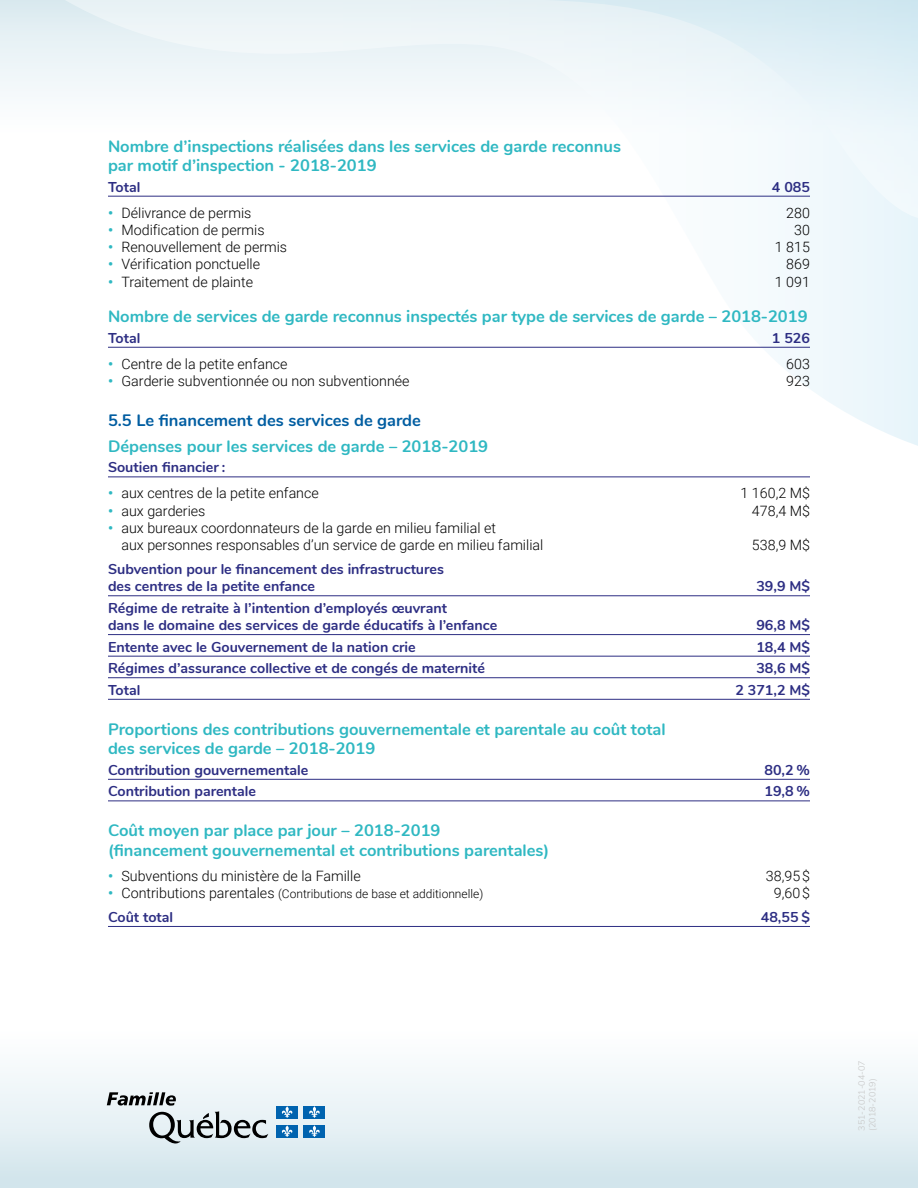
<style>
.page{position:relative;width:918px;height:1188px;background:#fff}
.page>*{position:absolute;margin:0;border:0;box-sizing:border-box;transform-origin:0 0}
.t1{font:700 16.5px/19.5px "Nunito";color:#2fb8c2}
.t2{font:700 16.5px "Nunito";color:#005da1}
.t3{font:300 14.25px/17.2px "Roboto";color:#000}
.t4{font:700 14.25px/17.2px "Nunito";color:#2d2e83}
.t5{font:300 12px "Roboto";color:#000}
.t6{font:300 9px/10.8px "Nunito";color:#c6c6c6}
.s1{font-weight:700;color:#2fb8c2}
.s2{font-weight:700;font-size:14.25px;color:#2fb8c2}
.s3{font-size:14.25px}
</style>
<div class="page">
<div style="left:0;top:0;width:918px;height:135px;background:linear-gradient(to bottom,#dbeaf0,#fff)"></div>
<svg style="left:63px;top:0;width:855px;height:446px"></svg>
<svg style="left:458px;top:0;width:460px;height:219px"></svg>
<div style="left:0;top:1027px;width:918px;height:161px;background:linear-gradient(to bottom,#fff,#d2e5ec)"></div>
<hr style="left:108px;top:196px;width:702px;height:1px;background:#2d2e83">
<hr style="left:108px;top:347px;width:702px;height:1px;background:#2d2e83">
<hr style="left:108px;top:477px;width:702px;height:1px;background:#2d2e83">
<hr style="left:108px;top:595px;width:702px;height:1px;background:#2d2e83">
<hr style="left:108px;top:634px;width:702px;height:1px;background:#2d2e83">
<hr style="left:108px;top:656px;width:702px;height:1px;background:#2d2e83">
<hr style="left:108px;top:677px;width:702px;height:1px;background:#2d2e83">
<hr style="left:108px;top:699px;width:702px;height:1px;background:#2d2e83">
<hr style="left:108px;top:779px;width:702px;height:1px;background:#2d2e83">
<hr style="left:108px;top:801px;width:702px;height:1px;background:#2d2e83">
<hr style="left:108px;top:926px;width:702px;height:1px;background:#2d2e83">
<img style="left:86px;top:1071px;width:260px;height:88px">
<h4 class="t1" style="left:108px;top:135px;width:515px">Nombre d’inspections réalisées dans les services de garde reconnus par motif d’inspection - 2018-2019</h4>
<p class="t4" style="left:108px;top:177px;width:34px">Total</p>
<p class="t4" style="left:772px;top:177px;width:40px">4 085</p>
<p class="t3" style="left:108px;top:203px;width:145px"><span class="s1">•</span> Délivrance de permis</p>
<p class="t3" style="left:786px;top:203px;width:25px">280</p>
<p class="t3" style="left:108px;top:221px;width:158px"><span class="s1">•</span> Modification de permis</p>
<p class="t3" style="left:794px;top:221px;width:17px">30</p>
<p class="t3" style="left:108px;top:238px;width:181px"><span class="s1">•</span> Renouvellement de permis</p>
<p class="t3" style="left:775px;top:238px;width:37px">1 815</p>
<p class="t3" style="left:108px;top:255px;width:154px"><span class="s1">•</span> Vérification ponctuelle</p>
<p class="t3" style="left:786px;top:255px;width:25px">869</p>
<p class="t3" style="left:108px;top:272px;width:147px"><span class="s1">•</span> Traitement de plainte</p>
<p class="t3" style="left:775px;top:272px;width:37px">1 091</p>
<h4 class="t1" style="left:108px;top:306px;width:701px">Nombre de services de garde reconnus inspectés par type de services de garde – 2018-2019</h4>
<p class="t4" style="left:108px;top:328px;width:34px">Total</p>
<p class="t4" style="left:772px;top:328px;width:40px">1 526</p>
<p class="t3" style="left:108px;top:354px;width:181px"><span class="s1">•</span> Centre de la petite enfance</p>
<p class="t3" style="left:786px;top:354px;width:25px">603</p>
<p class="t3" style="left:108px;top:372px;width:303px"><span class="s1">•</span> Garderie subventionnée ou non subventionnée</p>
<p class="t3" style="left:786px;top:372px;width:25px">923</p>
<h3 class="t2" style="left:108px;top:408px;width:314px">5.5 Le financement des services de garde</h3>
<h4 class="t1" style="left:108px;top:435px;width:382px">Dépenses pour les services de garde – 2018-2019</h4>
<p class="t4" style="left:108px;top:458px;width:119px">Soutien financier :</p>
<p class="t3" style="left:108px;top:484px;width:212px"><span class="s1">•</span> aux centres de la petite enfance</p>
<p class="t3" style="left:741px;top:484px;width:71px">1 160,2 M$</p>
<p class="t3" style="left:108px;top:501px;width:99px"><span class="s1">•</span> aux garderies</p>
<p class="t3" style="left:752px;top:501px;width:59px">478,4 M$</p>
<p class="t3" style="left:122px;top:519px;width:423px;text-indent:-14px"><span class="s1">•</span> aux bureaux coordonnateurs de la garde en milieu familial et<br>aux personnes responsables d’un service de garde en milieu familial</p>
<p class="t3" style="left:752px;top:536px;width:59px">538,9 M$</p>
<p class="t4" style="left:108px;top:560px;width:337px">Subvention pour le financement des infrastructures des centres de la petite enfance</p>
<p class="t4" style="left:108px;top:598px;width:391px">Régime de retraite à l’intention d’employés œuvrant<br>dans le domaine des services de garde éducatifs à l’enfance</p>
<p class="t4" style="left:756px;top:577px;width:55px">39,9 M$</p>
<p class="t4" style="left:756px;top:616px;width:55px">96,8 M$</p>
<p class="t4" style="left:108px;top:637px;width:309px">Entente avec le Gouvernement de la nation crie</p>
<p class="t4" style="left:756px;top:637px;width:55px">18,4 M$</p>
<p class="t4" style="left:108px;top:659px;width:379px">Régimes d’assurance collective et de congés de maternité</p>
<p class="t4" style="left:756px;top:659px;width:55px">38,6 M$</p>
<p class="t4" style="left:108px;top:680px;width:34px">Total</p>
<p class="t4" style="left:735px;top:680px;width:76px">2 371,2 M$</p>
<h4 class="t1" style="left:108px;top:718px;width:559px">Proportions des contributions gouvernementale et parentale au coût total des services de garde – 2018-2019</h4>
<p class="t4" style="left:108px;top:760px;width:202px">Contribution gouvernementale</p>
<p class="t4" style="left:764px;top:760px;width:47px">80,2 %</p>
<p class="t4" style="left:108px;top:782px;width:150px">Contribution parentale</p>
<p class="t4" style="left:764px;top:782px;width:47px">19,8 %</p>
<h4 class="t1" style="left:108px;top:820px;width:443px">Coût moyen par place par jour – 2018-2019<br>(financement gouvernemental et contributions parentales)</h4>
<p class="t3" style="left:108px;top:866px;width:254px"><span class="s1">•</span> Subventions du ministère de la Famille</p>
<p class="t3" style="left:766px;top:866px;width:45px">38,95 $</p>
<p class="t5" style="left:108px;top:885px;width:377px"><span class="s2">•</span> <span class="s3">Contributions parentales</span> (Contributions de base et additionnelle)</p>
<p class="t3" style="left:774px;top:884px;width:38px">9,60 $</p>
<p class="t4" style="left:108px;top:908px;width:67px">Coût total</p>
<p class="t4" style="left:761px;top:908px;width:51px">48,55 $</p>
<p class="t6" style="left:856px;top:1131px;width:72px;rotate:-90deg">351-2021-04-07 (2018-2019)</p>
</div>
